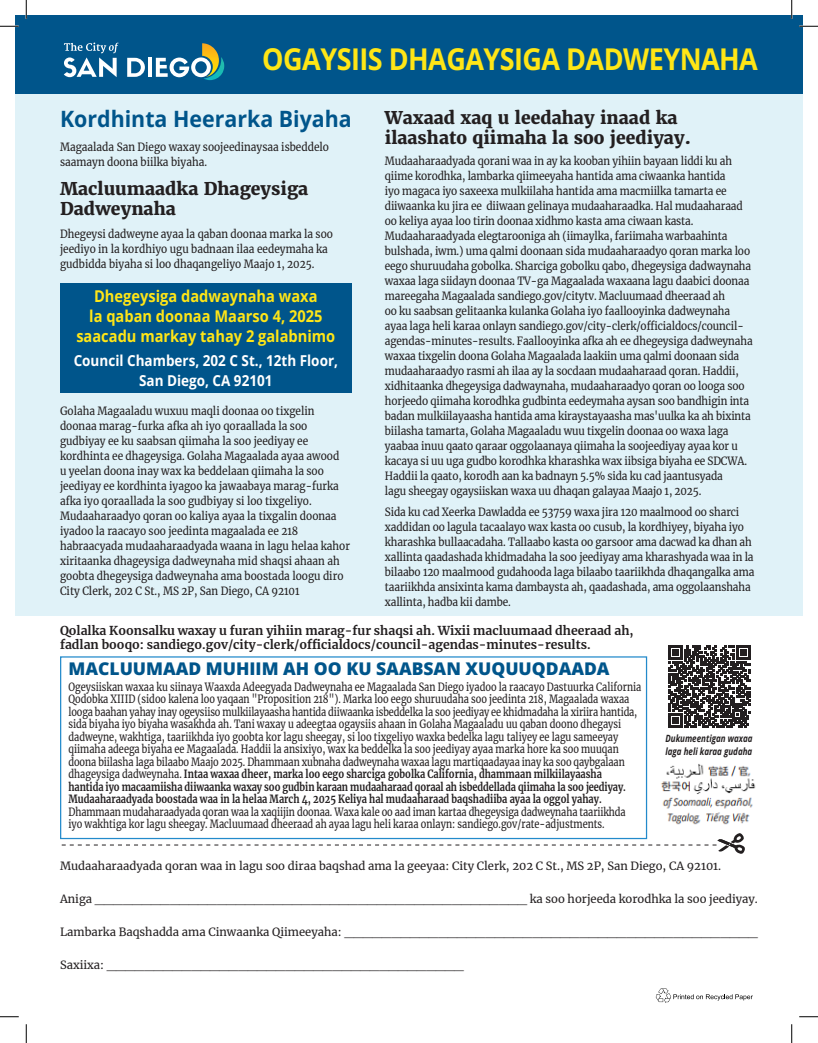
<style>
.page{position:relative;width:818px;height:1043px;background:#fff}
.page>*{position:absolute;margin:0;border:0;box-sizing:border-box;transform-origin:0 0}
.Subhead{font:700 30px "Open Sans";letter-spacing:-.02em;color:#ffe616;scale:.9 1}
.Subhead-2{font:700 22.5px "Open Sans";color:#00558b;scale:.95 1}
.Body_Text{font:800 17.5px/20px "Merriweather";color:#231f20}
.Subhead_2{font:800 17.5px "Open Sans";color:#00558b}
.Body_Text-2{font:700 16.25px/20px "Open Sans";color:#ffe616;text-align:center;scale:.9 1}
.Body_Text-3{font:700 15px/20px "Open Sans";color:#fff;text-align:center;scale:.9 1}
.Body_Text-4{font:700 12.25px/14.4px "Merriweather";color:#231f20}
.Body_Text-5{font:11.25px/15px "Merriweather";letter-spacing:-.01em;color:#231f20;scale:.9 1}
.Body_Text-6{font:11.25px/12.5px "Merriweather";letter-spacing:-.01em;color:#231f20;scale:.82 1}
.Body_Text-7{font:11.25px "Merriweather";letter-spacing:-.01em;color:#231f20}
.Subhead-3{font:italic 700 10px/12.5px "Open Sans";color:#231f20;scale:.8 1}
.s1{font-weight:700}
</style>
<div class="page">
<div style="left:15px;top:71px;width:787px;height:545px;background:#e0f2f8"></div>
<div style="left:15px;top:15px;width:787px;height:79px;background:#00558b"></div>
<svg style="left:62px;top:832px;width:683px;height:22px"></svg>
<svg style="left:655px;top:988px;width:97px;height:15px"></svg>
<svg style="left:668px;top:645px;width:82px;height:82px"></svg>
<img style="left:661px;top:764px;width:95px;height:61px">
<svg style="left:127px;top:58px;width:18px;height:19px"></svg>
<hr style="left:148px;top:58px;width:4px;height:19px;background:#fff">
<svg style="left:64px;top:43px;width:54px;height:34px"></svg>
<svg style="left:156px;top:43px;width:68px;height:37px"></svg>
<div style="left:60px;top:283px;width:291px;height:110px;background:#00558b"></div>
<div style="left:60px;top:656px;width:587px;height:183px;border:1px solid #238acb"></div>
<svg style="left:0;top:25px;width:19px;height:2px"></svg>
<svg style="left:799px;top:25px;width:19px;height:2px"></svg>
<svg style="left:0;top:1016px;width:19px;height:1px"></svg>
<svg style="left:799px;top:1016px;width:19px;height:1px"></svg>
<svg style="left:25px;top:0;width:2px;height:19px"></svg>
<svg style="left:25px;top:1024px;width:2px;height:18px"></svg>
<svg style="left:790px;top:0;width:2px;height:19px"></svg>
<svg style="left:791px;top:1024px;width:1px;height:18px"></svg>
<p class="Subhead" style="left:262px;top:38px;width:552px">OGAYSIIS DHAGAYSIGA DADWEYNAHA</p>
<p class="Subhead-2" style="left:60px;top:103px;width:308px">Kordhinta Heerarka Biyaha</p>
<p class="Body_Text-5" style="left:60px;top:139px;width:300px">Magaalada San Diego waxay soojeedinaysaa isbeddelo saamayn doona biilka biyaha.</p>
<p class="Body_Text" style="left:60px;top:178px;width:250px">Macluumaadka Dhageysiga<br>Dadweynaha</p>
<p class="Body_Text-5" style="left:60px;top:226px;width:305px">Dhegeysi dadweyne ayaa la qaban doonaa marka la soo jeediyo in la kordhiyo ugu badnaan ilaa eedeymaha ka gudbidda biyaha si loo dhaqangeliyo Maajo 1, 2025.</p>
<p class="Body_Text-2" style="left:76px;top:285px;width:289px">Dhegeysiga dadwaynaha waxa<br>la qaban doonaa Maarso 4, 2025 saacadu markay tahay 2 galabnimo</p>
<p class="Body_Text-3" style="left:74px;top:350px;width:295px">Council Chambers, 202 C St., 12th Floor,<br>San Diego, CA 92101</p>
<p class="Body_Text-5" style="left:60px;top:403px;width:324px">Golaha Magaaladu wuxuu maqli doonaa oo tixgelin doonaa marag-furka afka ah iyo qoraallada la soo gudbiyay ee ku saabsan qiimaha la soo jeediyay ee kordhinta ee dhageysiga. Golaha Magaalada ayaa awood<br>u yeelan doona inay wax ka beddelaan qiimaha la soo jeediyay ee kordhinta iyagoo ka jawaabaya marag-furka afka iyo qoraallada la soo gudbiyay si loo tixgeliyo.<br>Mudaaharaadyo qoran oo kaliya ayaa la tixgalin doonaa iyadoo la raacayo soo jeedinta magaalada ee 218 habraacyada mudaaharaadyada waana in lagu helaa kahor xiritaanka dhageysiga dadweynaha mid shaqsi ahaan ah goobta dhegeysiga dadweynaha ama boostada loogu diro City Clerk, 202 C St., MS 2P, San Diego, CA 92101</p>
<p class="Body_Text" style="left:385px;top:108px;width:307px">Waxaad xaq u leedahay inaad ka ilaashato qiimaha la soo jeediyay.</p>
<p class="Body_Text-5" style="left:385px;top:153px;width:410px">Mudaaharaadyada qorani waa in ay ka kooban yihiin bayaan liddi ku ah qiime korodhka, lambarka qiimeeyaha hantida ama ciwaanka hantida<br>iyo magaca iyo saxeexa mulkiilaha hantida ama macmiilka tamarta ee diiwaanka ku jira ee diiwaan gelinaya mudaaharaadka. Hal mudaaharaad oo keliya ayaa loo tirin doonaa xidhmo kasta ama ciwaan kasta.<br>Mudaaharaadyada elegtarooniga ah (iimaylka, fariimaha warbaahinta bulshada, iwm.) uma qalmi doonaan sida mudaaharaadyo qoran marka loo eego shuruudaha gobolka. Sharciga gobolku qabo, dhegeysiga dadwaynaha waxaa laga siidayn doonaa TV-ga Magaalada waxaana lagu daabici doonaa mareegaha Magaalada sandiego.gov/citytv. Macluumaad dheeraad ah<br>oo ku saabsan gelitaanka kulanka Golaha iyo faallooyinka dadweynaha ayaa laga heli karaa onlayn sandiego.gov/city-clerk/officialdocs/council&shy;agendas-minutes-results. Faallooyinka afka ah ee dhegeysiga dadweynaha waxaa tixgelin doona Golaha Magaalada laakiin uma qalmi doonaan sida mudaaharaadyo rasmi ah ilaa ay la socdaan mudaaharaad qoran. Haddii, xidhitaanka dhegeysiga dadwaynaha, mudaaharaadyo qoran oo looga soo horjeedo qiimaha korodhka gudbinta eedeymaha aysan soo bandhigin inta badan mulkiilayaasha hantida ama kiraystayaasha mas'uulka ka ah bixinta biilasha tamarta, Golaha Magaaladu wuu tixgelin doonaa oo waxa laga yaabaa inuu qaato qaraar oggolaanaya qiimaha la soojeediyay ayaa kor u kacaya si uu uga gudbo korodhka kharashka wax iibsiga biyaha ee SDCWA.<br>Haddii la qaato, korodh aan ka badnayn 5.5% sida ku cad jaantusyada<br>lagu sheegay ogaysiiskan waxa uu dhaqan galayaa Maajo 1, 2025.</p>
<p class="Body_Text-5" style="left:385px;top:504px;width:412px">Sida ku cad Xeerka Dawladda ee 53759 waxa jira 120 maalmood oo sharci xaddidan oo lagula tacaalayo wax kasta oo cusub, la kordhiyey, biyaha iyo kharashka bullaacadaha. Tallaabo kasta oo garsoor ama dacwad ka dhan ah xallinta qaadashada khidmadaha la soo jeediyay ama kharashyada waa in la bilaabo 120 maalmood gudahooda laga bilaabo taariikhda dhaqangalka ama taariikhda ansixinta kama dambaysta ah, qaadashada, ama oggolaanshaha xallinta, hadba kii dambe.</p>
<p class="Body_Text-4" style="left:60px;top:622px;width:575px">Qolalka Koonsalku waxay u furan yihiin marag-fur shaqsi ah. Wixii macluumaad dheeraad ah, fadlan booqo: sandiego.gov/city-clerk/officialdocs/council-agendas-minutes-results.</p>
<p class="Subhead_2" style="left:68px;top:656px;width:542px">MACLUUMAAD MUHIIM AH OO KU SAABSAN XUQUUQDAADA</p>
<p class="Body_Text-6" style="left:68px;top:680px;width:700px">Ogeysiiskan waxaa ku siinaya Waaxda Adeegyada Dadweynaha ee Magaalada San Diego iyadoo la raacayo Dastuurka California Qodobka XIIID (sidoo kalena loo yaqaan "Proposition 218"). Marka loo eego shuruudaha soo jeedinta 218, Magaalada waxaa looga baahan yahay inay ogeysiiso mulkiilayaasha hantida diiwaanka isbeddelka la soo jeediyay ee khidmadaha la xiriira hantida, sida biyaha iyo biyaha wasakhda ah. Tani waxay u adeegtaa ogaysiis ahaan in Golaha Magaaladu uu qaban doono dhegaysi dadweyne, wakhtiga, taariikhda iyo goobta kor lagu sheegay, si loo tixgeliyo waxka bedelka lagu taliyey ee lagu sameeyay qiimaha adeega biyaha ee Magaalada. Haddii la ansixiyo, wax ka beddelka la soo jeediyay ayaa marka hore ka soo muuqan doona biilasha laga bilaabo Maajo 2025. Dhammaan xubnaha dadweynaha waxaa lagu martiqaadayaa inay ka soo qaybgalaan dhageysiga dadweynaha. <span class="s1">Intaa waxaa dheer, marka loo eego sharciga gobolka California, dhammaan milkiilayaasha<br>hantida iyo macaamiisha diiwaanka waxay soo gudbin karaan mudaaharaad qoraal ah isbeddellada qiimaha la soo jeediyay.<br>Mudaaharaadyada boostada waa in la helaa March 4, 2025 Keliya hal mudaaharaad baqshadiiba ayaa la oggol yahay.<br></span>Dhammaan mudaharaadyada qoran waa la xaqiijin doonaa. Waxa kale oo aad iman kartaa dhegeysiga dadweynaha taariikhda iyo wakhtiga kor lagu sheegay. Macluumaad dheeraad ah ayaa lagu heli karaa onlayn: sandiego.gov/rate-adjustments.</p>
<p class="Subhead-3" style="left:665px;top:732px;width:110px">Dukumeentigan waxaa laga heli karaa gudaha</p>
<p class="Body_Text-7" style="left:60px;top:858px;width:662px">Mudaaharaadyada qoran waa in lagu soo diraa baqshad ama la geeyaa: City Clerk, 202 C St., MS 2P, San Diego, CA 92101.</p>
<p class="Body_Text-7" style="left:60px;top:891px;width:699px">Aniga ______________________________________________ ka soo horjeeda korodhka la soo jeediyay.</p>
<p class="Body_Text-7" style="left:60px;top:924px;width:699px">Lambarka Baqshadda ama Cinwaanka Qiimeeyaha: ____________________________________________</p>
<p class="Body_Text-7" style="left:60px;top:957px;width:405px">Saxiixa: ______________________________________</p>
</div>
